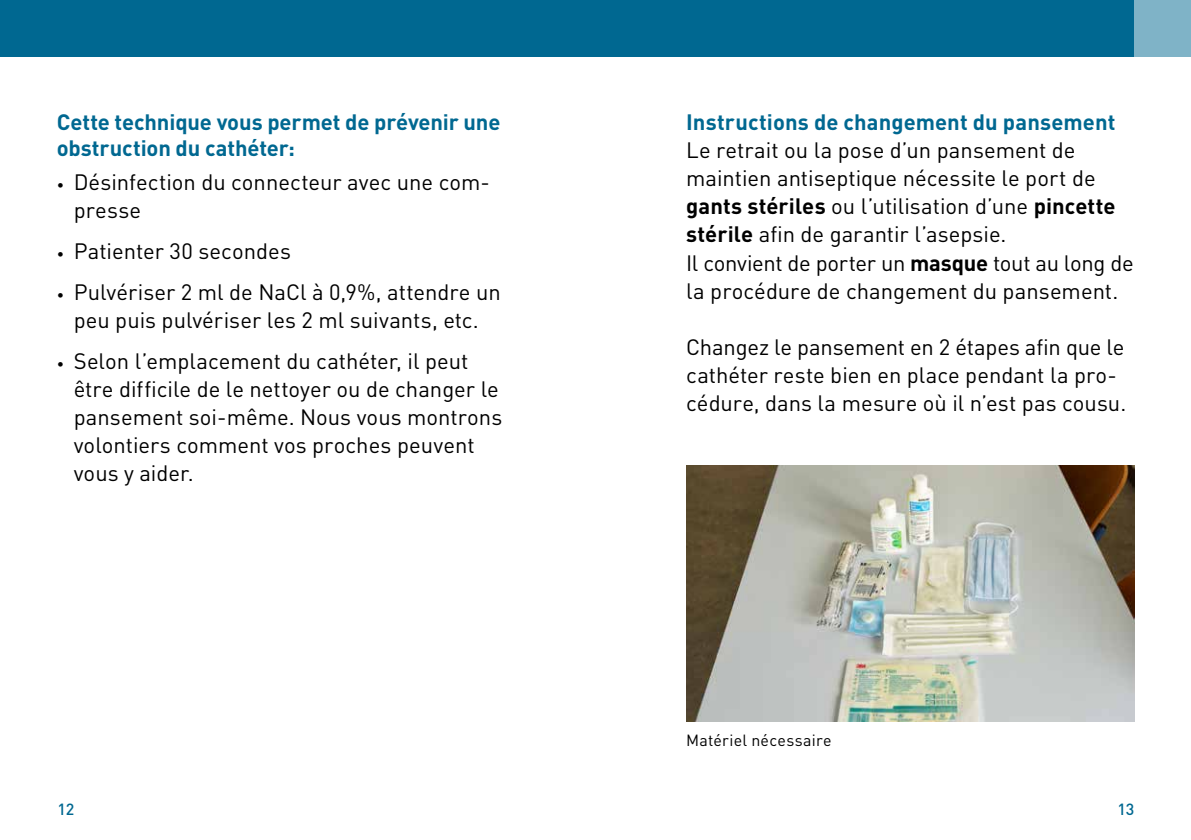
<style>
.page{position:relative;width:1191px;height:840px;background:#fff}
.page>*{position:absolute;margin:0;border:0;box-sizing:border-box;transform-origin:0 0}
.t1{font:22px/28px "DIN Pro";color:#000}
.t2{font:700 22px/26px "DIN Pro";color:#006891}
.t3{font:16px "DIN Pro";letter-spacing:.015em;color:#000}
.t4{font:500 16px "DIN Pro";color:#006891}
.s1{font-size:14px}
.s2{font-weight:700}
</style>
<div class="page">
<div style="left:0;top:0;width:1191px;height:57px;background:#006891"></div>
<div style="left:1134px;top:0;width:57px;height:61px;background:#7fb3c7"></div>
<img style="left:686px;top:465px;width:448px;height:256px">
<p class="t2" style="left:57px;top:108px;width:445px">Cette technique vous permet de prévenir une obstruction du cathéter:</p>
<p class="t1" style="left:74px;top:167px;width:418px;text-indent:-17px"><span class="s1">•</span> Désinfection du connecteur avec une com&shy;presse</p>
<p class="t1" style="left:57px;top:236px;width:236px"><span class="s1">•</span> Patienter 30 secondes</p>
<p class="t1" style="left:57px;top:277px;width:445px;text-align:center"><span class="s1">•</span> Pulvériser 2 ml de NaCl à 0,9%, attendre un peu puis pulvériser les 2 ml suivants, etc.</p>
<p class="t1" style="left:74px;top:345px;width:430px;text-indent:-17px"><span class="s1">•</span> Selon l’emplacement du cathéter, il peut être difficile de le nettoyer ou de changer le pansement soi-même. Nous vous montrons volontiers comment vos proches peuvent vous y aider.</p>
<p class="t2" style="left:686px;top:108px;width:431px">Instructions de changement du pansement</p>
<p class="t1" style="left:686px;top:135px;width:449px">Le retrait ou la pose d’un pansement de maintien antiseptique nécessite le port de <span class="s2">gants stériles</span> ou l’utilisation d’une <span class="s2">pincette stérile</span> afin de garantir l’asepsie.<br>Il convient de porter un <span class="s2">masque</span> tout au long de la procédure de changement du pansement.</p>
<p class="t1" style="left:686px;top:331px;width:441px">Changez le pansement en 2 étapes afin que le cathéter reste bien en place pendant la pro&shy;cédure, dans la mesure où il n’est pas cousu.</p>
<p class="t3" style="left:686px;top:728px;width:147px">Matériel nécessaire</p>
<p class="t4" style="left:58px;top:797px;width:18px">12</p>
<p class="t4" style="left:1117px;top:797px;width:18px">13</p>
</div>
